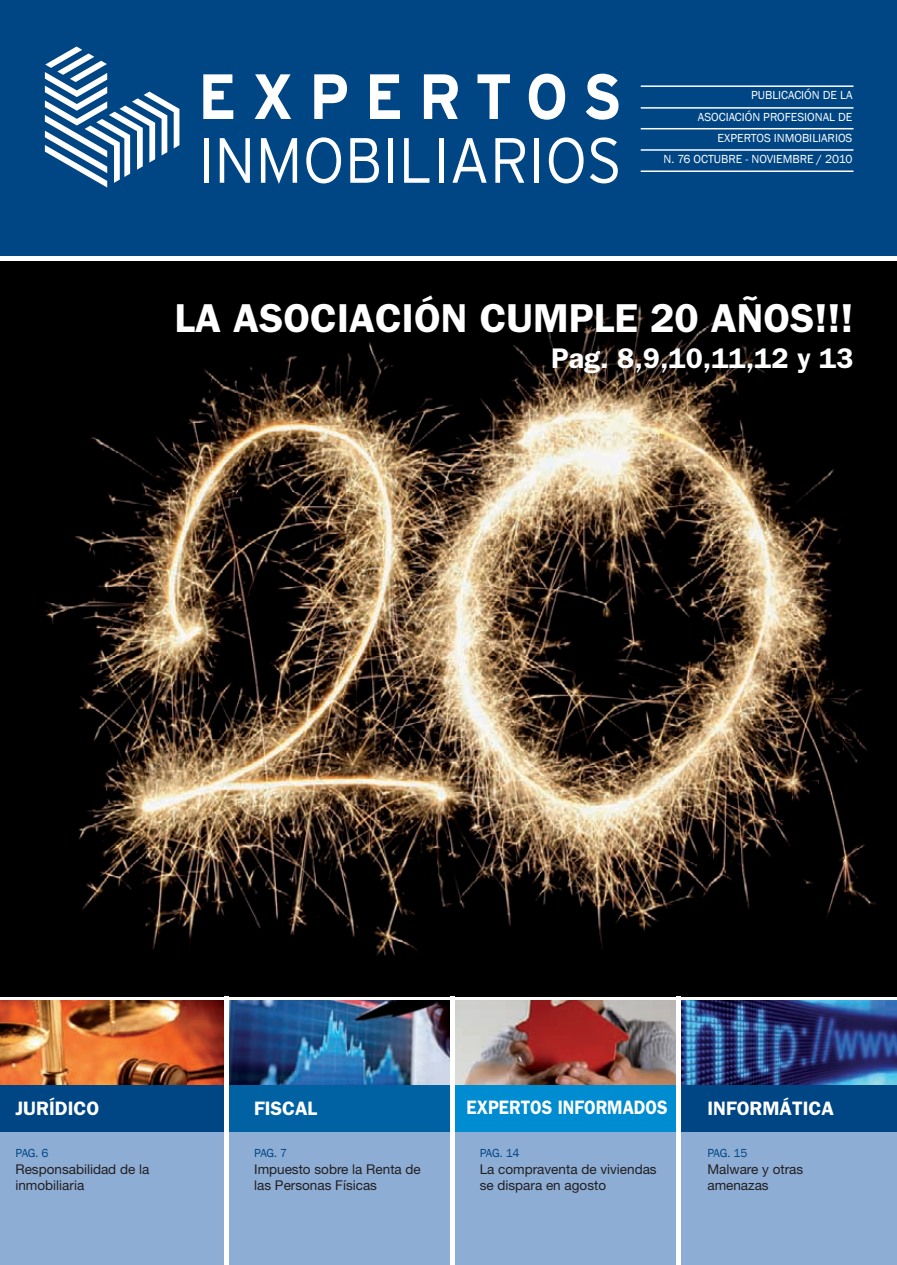
<style>
.page{position:relative;width:897px;height:1265px;background:#fff}
.page>*{position:absolute;margin:0;border:0;box-sizing:border-box;transform-origin:0 0}
.t1{font:600 40.5px "Franklin Gothic";color:#fff}
.t2{font:600 28.5px "Franklin Gothic";color:#fff}
.t3{font:600 19.5px "Franklin Gothic";color:#fff}
.t4{font:600 19.5px "Franklin Gothic";color:#fff;scale:.9 1}
.t5{font:13.5px/16.5px "Helvetica Neue LT Std";color:#231f20}
.t6{font:12px/22.5px "Franklin Gothic";color:#fff;text-align:right}
.t7{font:12px "Franklin Gothic";letter-spacing:-.03em;color:#004684}
</style>
<div class="page">
<img style="left:0;top:1000px;width:224px;height:85px">
<img style="left:229px;top:1000px;width:221px;height:85px">
<img style="left:455px;top:1000px;width:441px;height:85px">
<div style="left:0;top:1085px;width:226px;height:47px;background:#004684"></div>
<div style="left:228px;top:1085px;width:223px;height:47px;background:#0062a3"></div>
<div style="left:454px;top:1085px;width:224px;height:47px;background:#008cd0"></div>
<div style="left:677px;top:1085px;width:219px;height:47px;background:#004684"></div>
<div style="left:0;top:0;width:896px;height:256px;background:#004684"></div>
<hr style="left:204px;top:138px;width:4px;height:45px;background:#fff">
<svg style="left:220px;top:138px;width:30px;height:45px"></svg>
<svg style="left:261px;top:138px;width:36px;height:46px"></svg>
<svg style="left:306px;top:137px;width:35px;height:46px"></svg>
<svg style="left:350px;top:138px;width:29px;height:45px"></svg>
<hr style="left:388px;top:138px;width:4px;height:45px;background:#fff">
<svg style="left:404px;top:138px;width:25px;height:45px"></svg>
<div style="left:438px;top:138px;width:5px;height:45px;background:#fff"></div>
<svg style="left:452px;top:138px;width:34px;height:45px"></svg>
<svg style="left:495px;top:138px;width:30px;height:45px"></svg>
<div style="left:534px;top:138px;width:5px;height:45px;background:#fff"></div>
<svg style="left:548px;top:137px;width:35px;height:46px"></svg>
<svg style="left:590px;top:137px;width:27px;height:46px"></svg>
<svg style="left:203px;top:74px;width:30px;height:45px"></svg>
<svg style="left:254px;top:74px;width:37px;height:45px"></svg>
<svg style="left:314px;top:74px;width:33px;height:45px"></svg>
<svg style="left:370px;top:74px;width:30px;height:45px"></svg>
<svg style="left:424px;top:74px;width:33px;height:45px"></svg>
<svg style="left:477px;top:74px;width:32px;height:45px"></svg>
<svg style="left:528px;top:74px;width:37px;height:46px"></svg>
<svg style="left:586px;top:74px;width:32px;height:46px"></svg>
<svg style="left:45px;top:47px;width:134px;height:141px"></svg>
<hr style="left:640px;top:170px;width:213px;height:2px;background:#fff">
<hr style="left:640px;top:149px;width:213px;height:2px;background:#fff">
<hr style="left:640px;top:128px;width:213px;height:1px;background:#fff">
<hr style="left:640px;top:107px;width:213px;height:2px;background:#fff">
<hr style="left:640px;top:85px;width:213px;height:2px;background:#fff">
<svg style="left:0;top:996px;width:896px;height:1px"></svg>
<img style="left:0;top:261px;width:896px;height:735px">
<div style="left:0;top:1132px;width:896px;height:133px;background:#8dadd5"></div>
<hr style="left:224px;top:996px;width:4px;height:269px;background:#fff">
<hr style="left:450px;top:996px;width:4px;height:269px;background:#fff">
<hr style="left:676px;top:996px;width:4px;height:269px;background:#fff">
<p class="t6" style="left:697px;top:83px;width:156px">PUBLICACIÓN DE LA<br>ASOCIACIÓN PROFESIONAL DE</p>
<p class="t6" style="left:663px;top:127px;width:190px;line-height:21px">EXPERTOS INMOBILIARIOS<br>N. 76 OCTUBRE - NOVIEMBRE / 2010</p>
<h1 class="t1" style="left:175px;top:304px;width:679px">LA ASOCIACIÓN CUMPLE 20 AÑOS!!!</h1>
<h2 class="t2" style="left:551px;top:348px;width:304px">Pag. 8,9,10,11,12 y 13</h2>
<h3 class="t3" style="left:15px;top:1102px;width:85px">JURÍDICO</h3>
<h3 class="t3" style="left:254px;top:1102px;width:65px">FISCAL</h3>
<h3 class="t4" style="left:466px;top:1101px;width:225px">EXPERTOS INFORMADOS</h3>
<h3 class="t3" style="left:707px;top:1102px;width:128px">INFORMÁTICA</h3>
<p class="t7" style="left:15px;top:1146px;width:35px">PAG. 6</p>
<p class="t5" style="left:15px;top:1162px;width:135px">Responsabilidad de la inmobiliaria</p>
<p class="t7" style="left:479px;top:1146px;width:41px">PAG. 14</p>
<p class="t5" style="left:479px;top:1162px;width:178px">La compraventa de viviendas se dispara en agosto</p>
<p class="t7" style="left:254px;top:1146px;width:35px">PAG. 7</p>
<p class="t5" style="left:254px;top:1162px;width:168px">Impuesto sobre la Renta de las Personas Físicas</p>
<p class="t7" style="left:707px;top:1146px;width:42px">PAG. 15</p>
<p class="t5" style="left:707px;top:1162px;width:97px">Malware y otras amenazas</p>
</div>
